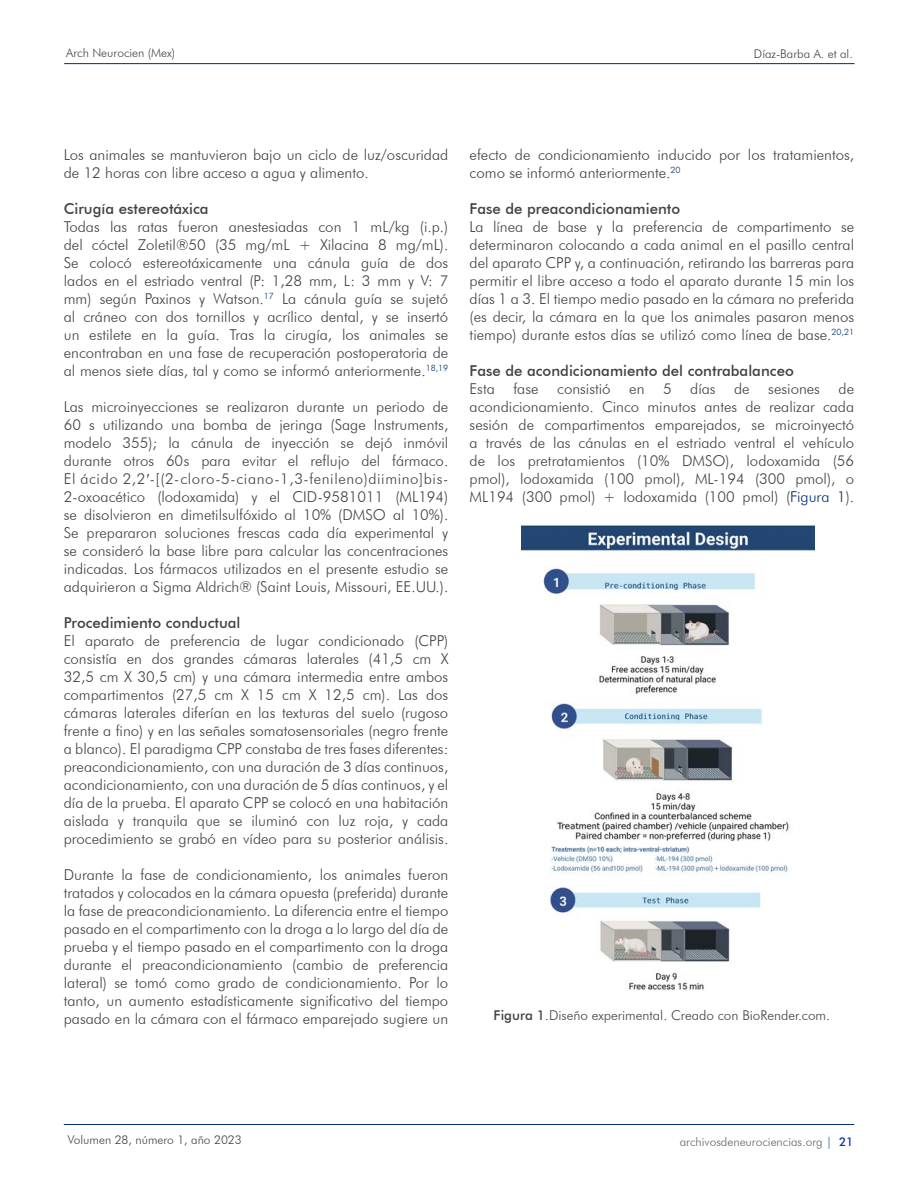
<style>
.page{position:relative;width:918px;height:1188px;background:#fff}
.page>*{position:absolute;margin:0;border:0;box-sizing:border-box;transform-origin:0 0}
.Texto{font:300 15px/18px "Futura BT";color:#414243;text-align:justify}
.Texto-2{font:500 15px "Futura BT";color:#414243}
.Texto-3{font:300 13.5px "Futura BT";color:#414243}
.t1{font:300 12px "Futura BT";color:#414243}
.t2{font:300 12px "Futura BT";color:#636366}
.s1{font-family:"Times New Roman";font-weight:400}
.s2{color:#022f6e}
.s3{font-weight:500}
.s4{font-weight:500;color:#0030b0}
</style>
<div class="page">
<hr style="left:64px;top:63px;width:791px;height:1px;background:#022f6e">
<hr style="left:64px;top:1124px;width:790px;height:1px;background:#022f6e">
<img style="left:521px;top:525px;width:293px;height:465px">
<p class="t1" style="left:66px;top:45px;width:111px">Arch Neurocien (Mex)</p>
<p class="t1" style="left:754px;top:46px;width:100px">Díaz-Barba A. et al.</p>
<p class="Texto" style="left:64px;top:146px;width:386px">Los animales se mantuvieron bajo un ciclo de luz/oscuridad de 12 horas con libre acceso a agua y alimento.</p>
<p class="Texto-2" style="left:64px;top:200px;width:146px">Cirugía estereotáxica</p>
<p class="Texto" style="left:64px;top:218px;width:386px">Todas las ratas fueron anestesiadas con 1 mL/kg (i.p.) del cóctel Zoletil®50 (35 mg/mL + Xilacina 8 mg/mL).<br>Se colocó estereotáxicamente una cánula guía de dos lados en el estriado ventral (P: 1,28 mm, L: 3 mm y V: 7 mm) según Paxinos y Watson.<sup>17</sup> La cánula guía se sujetó al cráneo con dos tornillos y acrílico dental, y se insertó un estilete en la guía. Tras la cirugía, los animales se encontraban en una fase de recuperación postoperatoria de al menos siete días, tal y como se informó anteriormente.<sup>18,19</sup></p>
<p class="Texto" style="left:64px;top:398px;width:386px">Las microinyecciones se realizaron durante un periodo de 60 s utilizando una bomba de jeringa (Sage Instruments, modelo 355); la cánula de inyección se dejó inmóvil durante otros 60s para evitar el reflujo del fármaco.</p>
<p class="Texto" style="left:64px;top:470px;width:386px">El ácido 2,2<span class="s1">′</span>-[(2-cloro-5-ciano-1,3-fenileno)diimino]bis-2-oxoacético (lodoxamida) y el CID-9581011 (ML194) se disolvieron en dimetilsulfóxido al 10% (DMSO al 10%).</p>
<p class="Texto" style="left:64px;top:524px;width:386px">Se prepararon soluciones frescas cada día experimental y se consideró la base libre para calcular las concentraciones indicadas. Los fármacos utilizados en el presente estudio se adquirieron a Sigma Aldrich® (Saint Louis, Missouri, EE.UU.).</p>
<p class="Texto-2" style="left:64px;top:614px;width:178px">Procedimiento conductual</p>
<p class="Texto" style="left:64px;top:632px;width:386px">El aparato de preferencia de lugar condicionado (CPP) consistía en dos grandes cámaras laterales (41,5 cm X 32,5 cm X 30,5 cm) y una cámara intermedia entre ambos compartimentos (27,5 cm X 15 cm X 12,5 cm). Las dos cámaras laterales diferían en las texturas del suelo (rugoso frente a fino) y en las señales somatosensoriales (negro frente a blanco). El paradigma CPP constaba de tres fases diferentes: preacondicionamiento, con una duración de 3 días continuos, acondicionamiento, con una duración de 5 días continuos, y el día de la prueba. El aparato CPP se colocó en una habitación aislada y tranquila que se iluminó con luz roja, y cada procedimiento se grabó en vídeo para su posterior análisis.</p>
<p class="Texto" style="left:64px;top:866px;width:386px">Durante la fase de condicionamiento, los animales fueron tratados y colocados en la cámara opuesta (preferida) durante la fase de preacondicionamiento. La diferencia entre el tiempo pasado en el compartimento con la droga a lo largo del día de prueba y el tiempo pasado en el compartimento con la droga durante el preacondicionamiento (cambio de preferencia lateral) se tomó como grado de condicionamiento. Por lo tanto, un aumento estadísticamente significativo del tiempo pasado en la cámara con el fármaco emparejado sugiere un</p>
<p class="Texto" style="left:470px;top:146px;width:386px">efecto de condicionamiento inducido por los tratamientos, como se informó anteriormente.<sup>20</sup></p>
<p class="Texto-2" style="left:470px;top:200px;width:212px">Fase de preacondicionamiento</p>
<p class="Texto" style="left:470px;top:218px;width:386px">La línea de base y la preferencia de compartimento se determinaron colocando a cada animal en el pasillo central del aparato CPP y, a continuación, retirando las barreras para permitir el libre acceso a todo el aparato durante 15 min los días 1 a 3. El tiempo medio pasado en la cámara no preferida (es decir, la cámara en la que los animales pasaron menos tiempo) durante estos días se utilizó como línea de base.<sup>20,21</sup></p>
<p class="Texto-2" style="left:470px;top:362px;width:326px">Fase de acondicionamiento del contrabalanceo</p>
<p class="Texto" style="left:470px;top:380px;width:386px">Esta fase consistió en 5 días de sesiones de acondicionamiento. Cinco minutos antes de realizar cada sesión de compartimentos emparejados, se microinyectó a través de las cánulas en el estriado ventral el vehículo de los pretratamientos (10% DMSO), lodoxamida (56 pmol), lodoxamida (100 pmol), ML-194 (300 pmol), o ML194 (300 pmol) + lodoxamida (100 pmol) (<span class="s2">Figura 1</span>).</p>
<p class="Texto-3" style="left:494px;top:1007px;width:338px"><span class="s3">Figura 1</span>.Diseño experimental. Creado con BioRender.com.</p>
<p class="t1" style="left:68px;top:1132px;width:175px">Volumen 28, número 1, año 2023</p>
<p class="t2" style="left:680px;top:1134px;width:175px">archivosdeneurociencias.org <span class="s2">|</span> <span class="s4">21</span></p>
</div>
